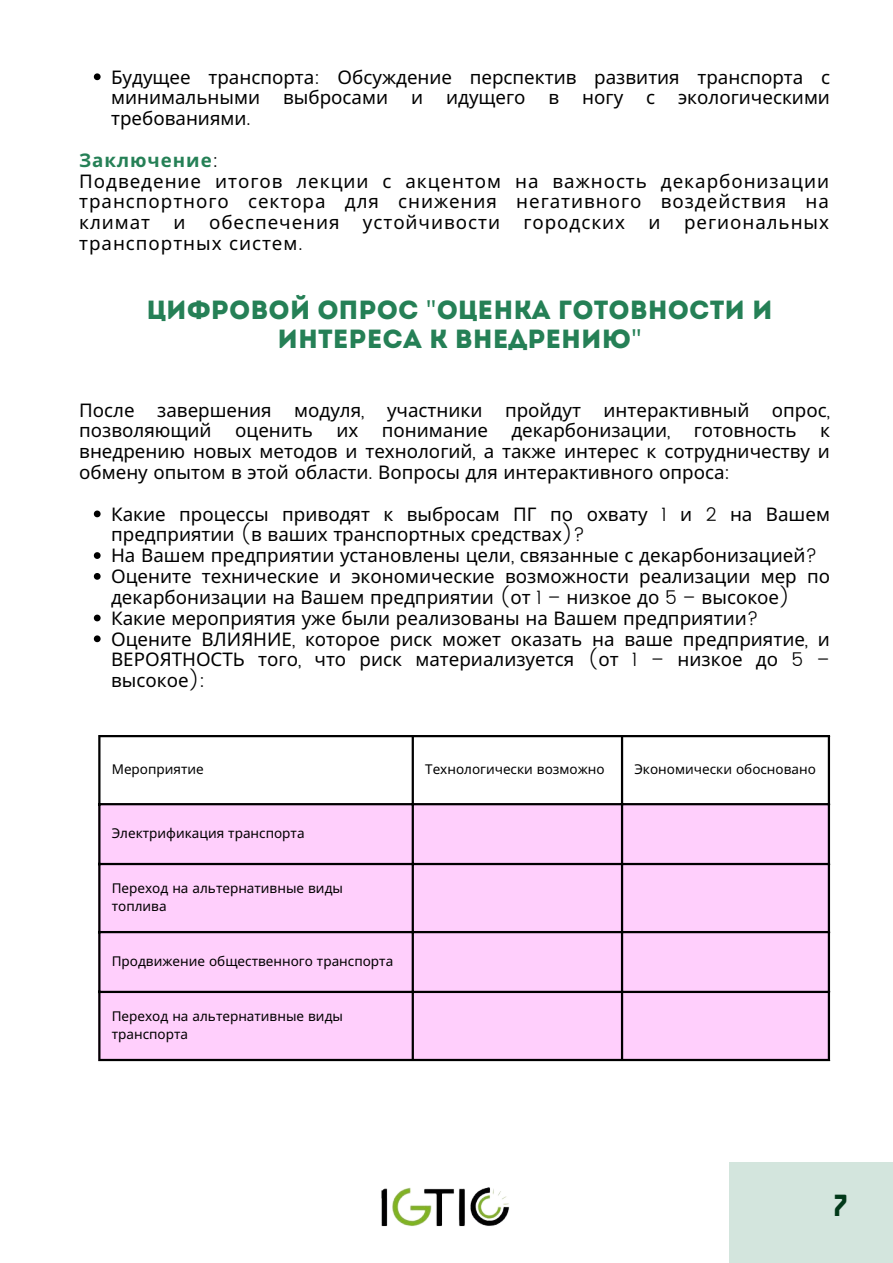
<style>
.page{position:relative;width:893px;height:1263px;background:#fff}
.page>*{position:absolute;margin:0;border:0;box-sizing:border-box;transform-origin:0 0}
.t1{font:31.35px "Cheddar";color:#013919}
.t2{font:26.25px/29.2px "Intro";color:#258056;text-align:center}
.t3{font:18.75px/20.9px "Noto Sans";color:#000;text-align:justify}
.t4{font:700 18.75px "Noto Sans";letter-spacing:.05em;color:#258056}
.t5{font:13.5px/18.6px "Noto Sans";color:#000}
.s1{font-family:"Poppins";font-weight:300}
.s2{font-family:"Poppins";font-weight:300;color:#000}
.s3{font-family:"Noto Sans"}
</style>
<div class="page">
<div style="left:729px;top:1162px;width:164px;height:101px;background:#d3e5dd"></div>
<img style="left:381px;top:1187px;width:129px;height:40px">
<svg style="left:94px;top:73px;width:7px;height:7px"></svg>
<svg style="left:94px;top:510px;width:7px;height:7px"></svg>
<svg style="left:94px;top:552px;width:7px;height:7px"></svg>
<svg style="left:94px;top:573px;width:7px;height:7px"></svg>
<svg style="left:94px;top:615px;width:7px;height:6px"></svg>
<svg style="left:94px;top:635px;width:7px;height:7px"></svg>
<div style="left:98px;top:803px;width:732px;height:258px;background:#ffcffc"></div>
<hr style="left:98px;top:737px;width:2px;height:322px;background:#000">
<hr style="left:412px;top:737px;width:2px;height:322px;background:#000">
<hr style="left:621px;top:737px;width:2px;height:322px;background:#000">
<hr style="left:828px;top:737px;width:2px;height:322px;background:#000">
<hr style="left:98px;top:735px;width:732px;height:2px;background:#000">
<hr style="left:98px;top:803px;width:732px;height:2px;background:#000">
<hr style="left:98px;top:863px;width:732px;height:2px;background:#000">
<hr style="left:98px;top:931px;width:732px;height:2px;background:#000">
<hr style="left:98px;top:991px;width:732px;height:2px;background:#000">
<hr style="left:98px;top:1059px;width:732px;height:2px;background:#000">
<p class="t3" style="left:111px;top:66px;width:720px">Будущее транспорта<span class="s1">:</span> Обсуждение перспектив развития транспорта с минимальными выбросами и идущего в ногу с экологическими требованиями<span class="s1">.</span></p>
<p class="t4" style="left:79px;top:147px;width:141px">Заключение<span class="s2">:</span></p>
<p class="t3" style="left:79px;top:170px;width:751px">Подведение итогов лекции с акцентом на важность декарбонизации транспортного сектора для снижения негативного воздействия на климат и обеспечения устойчивости городских и региональных транспортных систем<span class="s1">.</span></p>
<p class="t2" style="left:146px;top:297px;width:628px">Цифровой опрос <span class="s3">"</span>Оценка готовности и интереса к внедрению<span class="s3">"</span></p>
<p class="t3" style="left:79px;top:399px;width:752px">После завершения модуля<span class="s1">,</span> участники пройдут интерактивный опрос<span class="s1">, </span>позволяющий оценить их понимание декарбонизации<span class="s1">,</span> готовность к внедрению новых методов и технологий<span class="s1">,</span> а также интерес к сотрудничеству и обмену опытом в этой области<span class="s1">.</span> Вопросы для интерактивного опроса<span class="s1">:</span></p>
<p class="t3" style="left:111px;top:503px;width:720px">Какие процессы приводят к выбросам ПГ по охвату <span class="s1">1</span> и <span class="s1">2</span> на Вашем предприятии <span class="s1">(</span>в ваших транспортных средствах<span class="s1">)?</span></p>
<p class="t3" style="left:111px;top:545px;width:707px">На Вашем предприятии установлены цели<span class="s1">,</span> связанные с декарбонизацией<span class="s1">?</span></p>
<p class="t3" style="left:111px;top:565px;width:720px">Оцените технические и экономические возможности реализации мер по декарбонизации на Вашем предприятии <span class="s1">(</span>от <span class="s1">1 –</span> низкое до <span class="s1">5 –</span> высокое<span class="s1">)</span></p>
<p class="t3" style="left:111px;top:607px;width:649px">Какие мероприятия уже были реализованы на Вашем предприятии<span class="s1">?</span></p>
<p class="t3" style="left:111px;top:628px;width:720px">Оцените ВЛИЯНИЕ<span class="s1">,</span> которое риск может оказать на ваше предприятие<span class="s1">,</span> и ВЕРОЯТНОСТЬ того<span class="s1">,</span> что риск материализуется <span class="s1">(</span>от <span class="s1">1 –</span> низкое до <span class="s1">5 – </span>высокое<span class="s1">):</span></p>
<p class="t5" style="left:112px;top:759px;width:94px">Мероприятие</p>
<p class="t5" style="left:425px;top:759px;width:181px">Технологически возможно</p>
<p class="t5" style="left:634px;top:759px;width:183px">Экономически обосновано</p>
<p class="t5" style="left:112px;top:823px;width:194px">Электрификация транспорта</p>
<p class="t5" style="left:112px;top:878px;width:233px">Переход на альтернативные виды топлива</p>
<p class="t5" style="left:112px;top:951px;width:283px">Продвижение общественного транспорта</p>
<p class="t5" style="left:112px;top:1006px;width:233px">Переход на альтернативные виды транспорта</p>
<p class="t1" style="left:834px;top:1190px;width:15px">7</p>
</div>
